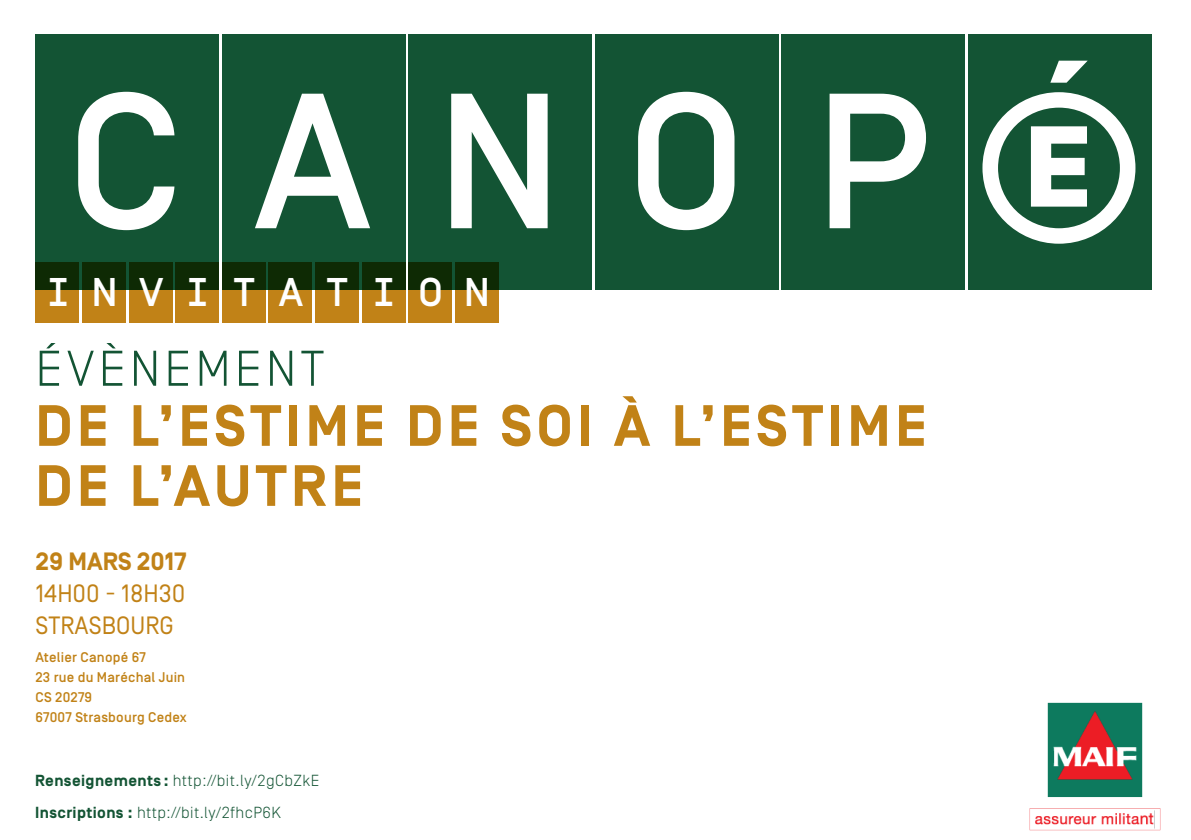
<style>
.page{position:relative;width:1191px;height:840px;background:#fff}
.page>*{position:absolute;margin:0;border:0;box-sizing:border-box;transform-origin:0 0}
.t1{font:500 192px "Simplon BP Mono";letter-spacing:.365em;color:#fff}
.t2{font:700 58px/60px "Simplon BP";letter-spacing:.08em;color:#c18217}
.t3{font:300 50px "Simplon BP";letter-spacing:.08em;color:#135434}
.t4{font:500 40px "Simplon BP Mono";letter-spacing:.555em;color:#fff}
.t5{font:25px/32px "Simplon BP Regular";color:#c18217}
.t6{font:700 25px "Simplon BP";color:#c18217}
.t7{font:300 16px/32px "Simplon BP";letter-spacing:.025em;color:#135434}
.t8{font:500 14px/20px "Simplon BP";letter-spacing:.015em;color:#c18217}
.s1{font-weight:700}
</style>
<div class="page">
<div style="left:35px;top:35px;width:184px;height:255px;background:#135434"></div>
<div style="left:408px;top:35px;width:184px;height:255px;background:#135434"></div>
<div style="left:222px;top:35px;width:183px;height:255px;background:#135434"></div>
<div style="left:595px;top:35px;width:183px;height:255px;background:#135434"></div>
<div style="left:781px;top:35px;width:183px;height:255px;background:#135434"></div>
<div style="left:967px;top:35px;width:184px;height:255px;background:#135434"></div>
<svg style="left:982px;top:61px;width:153px;height:182px"></svg>
<svg style="left:35px;top:262px;width:44px;height:60px;background:#6d580e"></svg>
<svg style="left:82px;top:262px;width:44px;height:60px;background:#6d580e"></svg>
<svg style="left:129px;top:262px;width:43px;height:60px;background:#6d580e"></svg>
<svg style="left:175px;top:262px;width:44px;height:60px;background:#6d580e"></svg>
<svg style="left:222px;top:262px;width:44px;height:60px;background:#6d580e"></svg>
<svg style="left:268px;top:262px;width:44px;height:60px;background:#6d580e"></svg>
<svg style="left:315px;top:262px;width:44px;height:60px;background:#6d580e"></svg>
<svg style="left:362px;top:262px;width:43px;height:60px;background:#6d580e"></svg>
<svg style="left:408px;top:262px;width:44px;height:60px;background:#6d580e"></svg>
<svg style="left:455px;top:262px;width:44px;height:60px;background:#6d580e"></svg>
<img style="left:1029px;top:702px;width:132px;height:129px">
<h1 class="t1" style="left:67px;top:36px;width:865px">CANOP</h1>
<h3 class="t4" style="left:46px;top:266px;width:444px">INVITATION</h3>
<h3 class="t3" style="left:35px;top:339px;width:290px">ÉVÈNEMENT</h3>
<h2 class="t2" style="left:35px;top:398px;width:892px">DE L’ESTIME DE SOI À L’ESTIME<br>DE L’AUTRE</h2>
<h3 class="t6" style="left:35px;top:546px;width:152px">29 MARS 2017</h3>
<h3 class="t5" style="left:35px;top:577px;width:151px">14H00 - 18H30<br>STRASBOURG</h3>
<p class="t8" style="left:35px;top:647px;width:153px">Atelier Canopé 67<br>23 rue du Maréchal Juin<br>CS 20279<br>67007 Strasbourg Cedex</p>
<p class="t7" style="left:35px;top:764px;width:286px"><span class="s1">Renseignements :</span> http://bit.ly/2gCbZkE<br><span class="s1">Inscriptions :</span> http://bit.ly/2fhcP6K</p>
</div>
